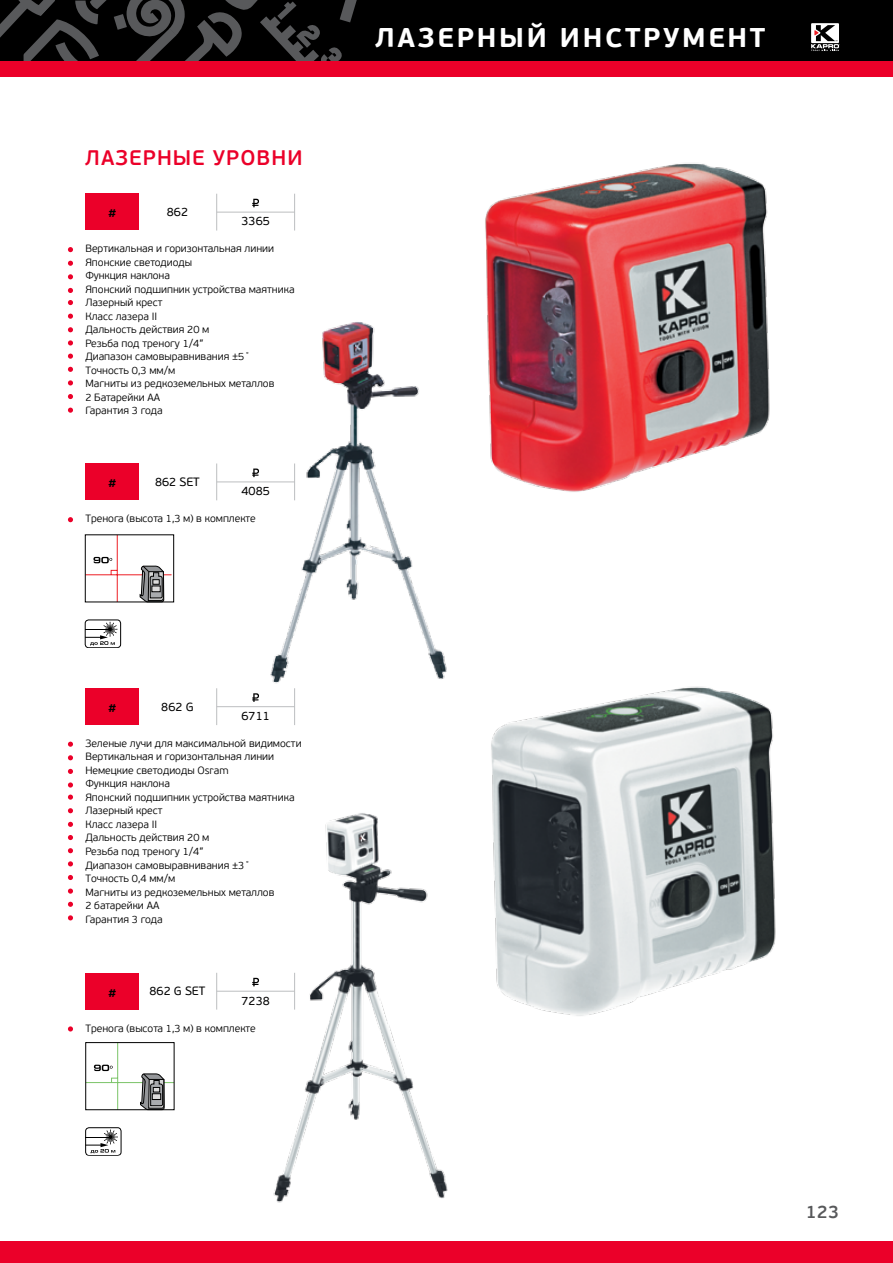
<style>
.page{position:relative;width:893px;height:1263px;background:#fff}
.page>*{position:absolute;margin:0;border:0;box-sizing:border-box;transform-origin:0 0}
.t1{font:700 27px "PF Beau Sans Pro";letter-spacing:.1em;color:#fff}
.t2{font:600 21px "PF Beau Sans Pro";letter-spacing:.05em;color:#eb0029}
.t3{font:600 18px "PF Beau Sans Pro";color:#58595b}
.t4{font:700 13.5px "PF Beau Sans Pro";color:#000}
.t5{font:12px "PF Beau Sans Pro";letter-spacing:.005em;color:#000}
.t6{font:300 10.5px/13.5px "PF Beau Sans Pro";color:#000}
</style>
<div class="page">
<div style="left:0;top:1242px;width:893px;height:21px;background:#eb0029"></div>
<div style="left:0;top:0;width:893px;height:62px;background:#000"></div>
<div style="left:811px;top:23px;width:28px;height:20px;background:#fff"></div>
<svg style="left:811px;top:25px;width:29px;height:26px"></svg>
<svg style="left:0;top:0;width:357px;height:61px"></svg>
<div style="left:0;top:61px;width:893px;height:16px;background:#eb0029"></div>
<svg style="left:85px;top:1042px;width:90px;height:68px"></svg>
<div style="left:85px;top:1127px;width:36px;height:29px;border:1px solid #000;border-radius:4px"></div>
<svg style="left:85px;top:1129px;width:33px;height:24px"></svg>
<svg style="left:252px;top:199px;width:7px;height:8px"></svg>
<svg style="left:252px;top:468px;width:7px;height:9px"></svg>
<hr style="left:217px;top:212px;width:78px;height:1px;background:#bcbec0">
<hr style="left:216px;top:194px;width:1px;height:37px;background:#bcbec0">
<hr style="left:294px;top:194px;width:1px;height:37px;background:#bcbec0">
<hr style="left:217px;top:482px;width:78px;height:1px;background:#bcbec0">
<hr style="left:216px;top:463px;width:1px;height:37px;background:#bcbec0">
<img style="left:485px;top:163px;width:285px;height:329px">
<img style="left:491px;top:686px;width:285px;height:330px">
<img style="left:260px;top:322px;width:187px;height:362px">
<div style="left:86px;top:193px;width:53px;height:37px;background:#eb0029"></div>
<div style="left:86px;top:464px;width:53px;height:36px;background:#eb0029"></div>
<svg style="left:68px;top:517px;width:5px;height:5px"></svg>
<svg style="left:68px;top:288px;width:5px;height:5px"></svg>
<svg style="left:68px;top:274px;width:5px;height:5px"></svg>
<svg style="left:68px;top:247px;width:5px;height:5px"></svg>
<svg style="left:68px;top:300px;width:5px;height:5px"></svg>
<svg style="left:68px;top:261px;width:5px;height:5px"></svg>
<svg style="left:68px;top:314px;width:5px;height:5px"></svg>
<svg style="left:68px;top:327px;width:5px;height:5px"></svg>
<svg style="left:68px;top:340px;width:5px;height:5px"></svg>
<svg style="left:68px;top:354px;width:5px;height:5px"></svg>
<svg style="left:68px;top:367px;width:5px;height:5px"></svg>
<svg style="left:68px;top:394px;width:5px;height:5px"></svg>
<svg style="left:68px;top:380px;width:5px;height:5px"></svg>
<svg style="left:68px;top:408px;width:5px;height:5px"></svg>
<svg style="left:85px;top:534px;width:89px;height:69px"></svg>
<div style="left:85px;top:620px;width:36px;height:28px;border:1px solid #000;border-radius:4px"></div>
<svg style="left:85px;top:622px;width:32px;height:23px"></svg>
<svg style="left:252px;top:693px;width:7px;height:9px"></svg>
<svg style="left:252px;top:978px;width:7px;height:8px"></svg>
<hr style="left:217px;top:706px;width:78px;height:1px;background:#bcbec0">
<hr style="left:216px;top:688px;width:1px;height:37px;background:#bcbec0">
<hr style="left:294px;top:688px;width:1px;height:37px;background:#bcbec0">
<hr style="left:217px;top:991px;width:78px;height:1px;background:#bcbec0">
<hr style="left:216px;top:973px;width:1px;height:36px;background:#bcbec0">
<div style="left:86px;top:688px;width:53px;height:37px;background:#eb0029"></div>
<div style="left:86px;top:973px;width:53px;height:37px;background:#eb0029"></div>
<svg style="left:68px;top:1026px;width:5px;height:5px"></svg>
<svg style="left:68px;top:782px;width:5px;height:5px"></svg>
<svg style="left:68px;top:769px;width:5px;height:5px"></svg>
<svg style="left:68px;top:742px;width:5px;height:5px"></svg>
<svg style="left:68px;top:794px;width:5px;height:6px"></svg>
<svg style="left:68px;top:755px;width:5px;height:5px"></svg>
<svg style="left:68px;top:808px;width:5px;height:5px"></svg>
<svg style="left:68px;top:822px;width:5px;height:5px"></svg>
<svg style="left:68px;top:835px;width:5px;height:5px"></svg>
<svg style="left:68px;top:848px;width:5px;height:5px"></svg>
<svg style="left:68px;top:888px;width:5px;height:6px"></svg>
<svg style="left:68px;top:861px;width:5px;height:5px"></svg>
<svg style="left:68px;top:902px;width:5px;height:5px"></svg>
<svg style="left:68px;top:875px;width:5px;height:5px"></svg>
<svg style="left:68px;top:915px;width:5px;height:5px"></svg>
<img style="left:268px;top:813px;width:180px;height:390px">
<h2 class="t2" style="left:85px;top:145px;width:219px">ЛАЗЕРНЫЕ УРОВНИ</h2>
<p class="t5" style="left:167px;top:205px;width:23px">862</p>
<p class="t6" style="left:85px;top:242px;width:211px">Вертикальная и горизонтальная линии<br>Японские светодиоды<br>Функция наклона<br>Японский подшипник устройства маятника<br>Лазерный крест<br>Класс лазера II<br>Дальность действия 20 м<br>Резьба под треногу 1/4”<br>Диапазон самовыравнивания ±5˚<br>Точность 0,3 мм/м<br>Магниты из редкоземельных металлов<br>2 Батарейки АА<br>Гарантия 3 года</p>
<p class="t4" style="left:108px;top:204px;width:10px">#</p>
<p class="t5" style="left:241px;top:214px;width:30px">3365</p>
<p class="t4" style="left:108px;top:474px;width:10px">#</p>
<p class="t5" style="left:155px;top:475px;width:46px">862 SET</p>
<p class="t6" style="left:85px;top:512px;width:172px">Тренога (высота 1,3 м) в комплекте</p>
<p class="t5" style="left:241px;top:484px;width:30px">4085</p>
<p class="t5" style="left:161px;top:700px;width:34px">862 G</p>
<p class="t6" style="left:85px;top:737px;width:218px">Зеленые лучи для максимальной видимости<br>Вертикальная и горизонтальная линии<br>Немецкие светодиоды Osram<br>Функция наклона<br>Японский подшипник устройства маятника<br>Лазерный крест<br>Класс лазера II<br>Дальность действия 20 м<br>Резьба под треногу 1/4”<br>Диапазон самовыравнивания ±3˚<br>Точность 0,4 мм/м<br>Магниты из редкоземельных металлов<br>2 батарейки АА<br>Гарантия 3 года</p>
<p class="t4" style="left:108px;top:699px;width:10px">#</p>
<p class="t5" style="left:241px;top:709px;width:30px">6711</p>
<p class="t4" style="left:108px;top:983px;width:10px">#</p>
<p class="t5" style="left:150px;top:984px;width:57px">862 G SET</p>
<p class="t6" style="left:85px;top:1021px;width:172px">Тренога (высота 1,3 м) в комплекте</p>
<p class="t5" style="left:241px;top:993px;width:30px">7238</p>
<h1 class="t1" style="left:375px;top:21px;width:392px">ЛАЗЕРНЫЙ ИНСТРУМЕНТ</h1>
<h3 class="t3" style="left:806px;top:1201px;width:35px">123</h3>
</div>
